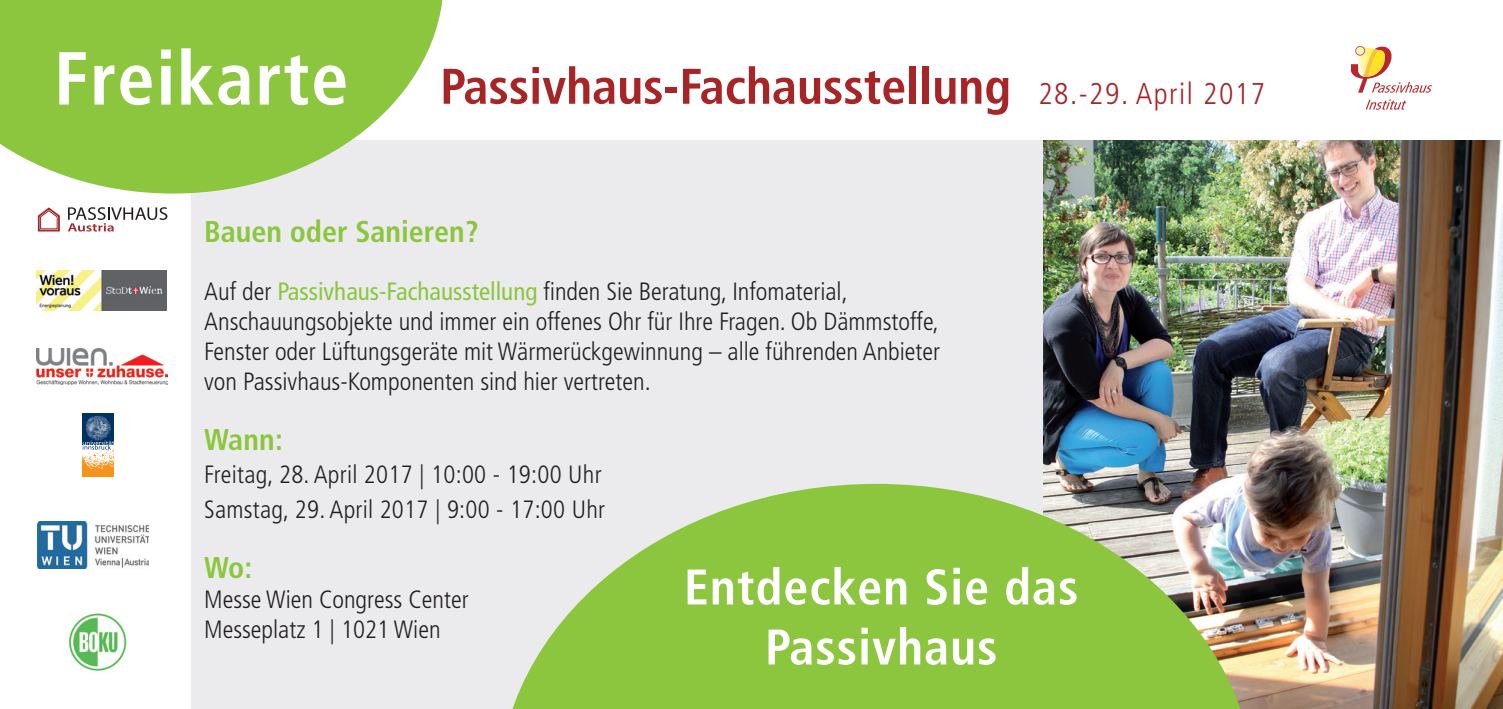
<style>
.page{position:relative;width:1503px;height:709px;background:#fff}
.page>*{position:absolute;margin:0;border:0;box-sizing:border-box;transform-origin:0 0}
.t1{font:700 condensed 75px "Frutiger";letter-spacing:.02em;color:#fff}
.t2{font:700 condensed 50px "Frutiger";color:#a72427}
.t3{font:700 condensed 50px/60px "Frutiger";letter-spacing:.02em;color:#fff;text-align:center}
.t4{font:700 condensed 30px "Frutiger";color:#8bc63e}
.t5{font:300 condensed 25px/30px "Frutiger";color:#231f20}
.s1{font-weight:300;font-size:30px}
.s2{font-weight:400;color:#8bc63e}
</style>
<div class="page">
<div style="left:191px;top:140px;width:852px;height:569px;background:#ebebed"></div>
<svg style="left:0;top:0;width:443px;height:193px;fill:#8bc63e"></svg>
<img style="left:1043px;top:140px;width:459px;height:569px">
<svg style="left:512px;top:484px;width:742px;height:225px;fill:#8bc63e"></svg>
<svg style="left:1350px;top:46px;width:81px;height:47px"></svg>
<svg style="left:1365px;top:99px;width:41px;height:11px"></svg>
<div style="left:83px;top:445px;width:31px;height:31px;background:#f7931d"></div>
<img style="left:83px;top:449px;width:31px;height:20px">
<div style="left:83px;top:413px;width:31px;height:32px;background:#003163"></div>
<svg style="left:83px;top:441px;width:31px;height:8px"></svg>
<img style="left:86px;top:416px;width:25px;height:25px">
<img style="left:38px;top:521px;width:111px;height:47px">
<img style="left:69px;top:613px;width:58px;height:58px">
<svg style="left:37px;top:207px;width:23px;height:25px"></svg>
<svg style="left:68px;top:207px;width:99px;height:24px"></svg>
<img style="left:37px;top:349px;width:130px;height:36px">
<img style="left:37px;top:270px;width:130px;height:41px">
<h1 class="t1" style="left:54px;top:34px;width:296px">Freikarte</h1>
<h2 class="t2" style="left:440px;top:57px;width:826px">Passivhaus-Fachausstellung <span class="s1">28.-29. April 2017</span></h2>
<p class="t4" style="left:204px;top:213px;width:276px">Bauen oder Sanieren?</p>
<p class="t5" style="left:204px;top:276px;width:737px">Auf der <span class="s2">Passivhaus-Fachausstellung</span> finden Sie Beratung, Infomaterial, Anschauungsobjekte und immer ein offenes Ohr für Ihre Fragen. Ob Dämmstoffe, Fenster oder Lüftungsgeräte mit Wärmerückgewinnung – alle führenden Anbieter von Passivhaus-Komponenten sind hier vertreten.</p>
<p class="t4" style="left:204px;top:422px;width:80px">Wann:</p>
<p class="t5" style="left:204px;top:457px;width:402px;line-height:35px">Freitag, 28. April 2017 | 10:00 - 19:00 Uhr<br>Samstag, 29. April 2017 | 9:00 - 17:00 Uhr</p>
<p class="t4" style="left:204px;top:550px;width:50px">Wo:</p>
<p class="t5" style="left:204px;top:585px;width:266px">Messe Wien Congress Center<br>Messeplatz 1 | 1021 Wien</p>
<h2 class="t3" style="left:684px;top:557px;width:396px">Entdecken Sie das<br>Passivhaus</h2>
</div>
